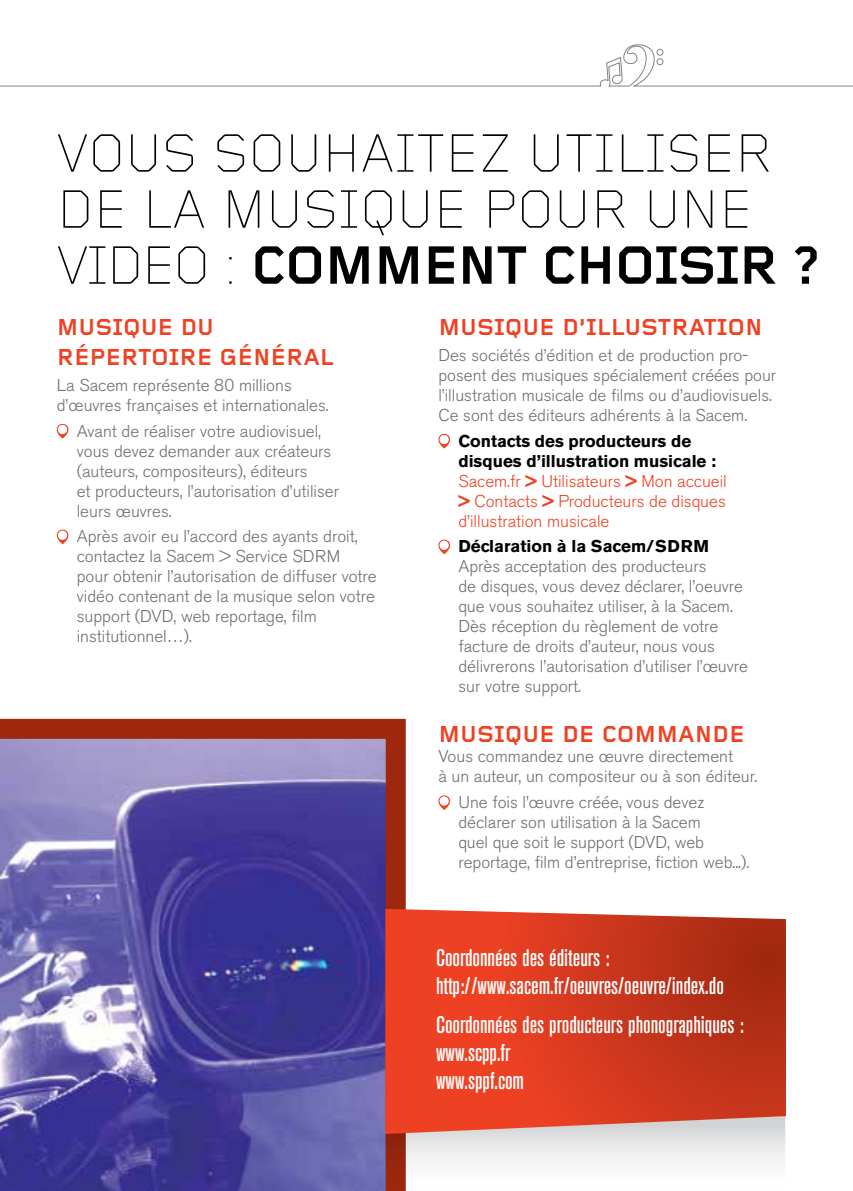
<style>
.page{position:relative;width:853px;height:1191px;background:#fff}
.page>*{position:absolute;margin:0;border:0;box-sizing:border-box;transform-origin:0 0}
.t1{font:300 56px/56px "Foundry Gridnik";color:#000}
.t2{font:500 condensed 24px/28px "Akzidenz Grotesk BE";color:#fff}
.t3{font:700 24px/30px "Foundry Gridnik";color:#ef4123}
.t4{font:300 17px/20px "Akzidenz Grotesk BE";color:#6d6e71}
.t5{font:300 17px/20px "Akzidenz Grotesk BE";color:#ef4123}
.t6{font:700 17px "Akzidenz Grotesk BE";color:#000}
.s1{font-weight:700}
.s2{font-weight:700;color:#000}
</style>
<div class="page">
<svg style="left:0;top:719px;width:405px;height:472px;background:#64579d"></svg>
<svg style="left:56px;top:424px;width:13px;height:14px"></svg>
<div style="left:58px;top:425px;width:9px;height:9px;background:#fff;border-radius:50%"></div>
<svg style="left:56px;top:529px;width:13px;height:15px"></svg>
<div style="left:58px;top:530px;width:9px;height:10px;background:#fff;border-radius:50%"></div>
<svg style="left:438px;top:434px;width:12px;height:14px"></svg>
<div style="left:439px;top:435px;width:9px;height:9px;background:#fff;border-radius:50%"></div>
<svg style="left:438px;top:539px;width:12px;height:15px"></svg>
<div style="left:439px;top:540px;width:9px;height:10px;background:#fff;border-radius:50%"></div>
<svg style="left:438px;top:795px;width:12px;height:15px"></svg>
<div style="left:439px;top:796px;width:9px;height:9px;background:#fff;border-radius:50%"></div>
<svg style="left:0;top:44px;width:852px;height:43px"></svg>
<svg style="left:385px;top:1134px;width:399px;height:57px"></svg>
<svg style="left:385px;top:909px;width:400px;height:225px;background:#d5442a"></svg>
<h1 class="t1" style="left:57px;top:127px;width:765px">VOUS SOUHAITEZ UTILISER<br>DE LA MUSIQUE POUR UNE<br>VIDEO : <span class="s1">COMMENT CHOISIR ?</span></h1>
<h2 class="t3" style="left:57px;top:313px;width:278px">MUSIQUE DU<br>RÉPERTOIRE GÉNÉRAL</h2>
<p class="t4" style="left:57px;top:375px;width:273px">La Sacem représente 80 millions d’œuvres françaises et internationales.</p>
<p class="t4" style="left:77px;top:421px;width:264px">Avant de réaliser votre audiovisuel, vous devez demander aux créateurs (auteurs, compositeurs), éditeurs<br>et producteurs, l’autorisation d’utiliser leurs œuvres.</p>
<p class="t4" style="left:77px;top:526px;width:301px">Après avoir eu l’accord des ayants droit, contactez la Sacem &gt; Service SDRM<br>pour obtenir l’autorisation de diffuser votre vidéo contenant de la musique selon votre support (DVD, web reportage, film institutionnel…).</p>
<h2 class="t3" style="left:438px;top:313px;width:326px">MUSIQUE D’ILLUSTRATION</h2>
<p class="t4" style="left:438px;top:345px;width:339px">Des sociétés d’édition et de production pro&shy;posent des musiques spécialement créées pour l’illustration musicale de films ou d’audiovisuels.<br>Ce sont des éditeurs adhérents à la Sacem.</p>
<p class="t5" style="left:458px;top:431px;width:270px"><span class="s2">Contacts des producteurs de disques d’illustration musicale :<br></span>Sacem.fr <span class="s1">&gt;</span> Utilisateurs <span class="s1">&gt;</span> Mon accueil <span class="s1">&gt;</span> Contacts <span class="s1">&gt;</span> Producteurs de disques d’illustration musicale</p>
<p class="t6" style="left:458px;top:536px;width:252px">Déclaration à la Sacem/SDRM</p>
<p class="t4" style="left:458px;top:556px;width:291px">Après acceptation des producteurs<br>de disques, vous devez déclarer, l’oeuvre que vous souhaitez utiliser, à la Sacem.<br>Dès réception du règlement de votre facture de droits d’auteur, nous vous délivrerons l’autorisation d’utiliser l’œuvre sur votre support.</p>
<h2 class="t3" style="left:438px;top:720px;width:307px">MUSIQUE DE COMMANDE</h2>
<p class="t4" style="left:438px;top:746px;width:320px">Vous commandez une œuvre directement<br>à un auteur, un compositeur ou à son éditeur.</p>
<p class="t4" style="left:458px;top:792px;width:292px">Une fois l’œuvre créée, vous devez déclarer son utilisation à la Sacem<br>quel que soit le support (DVD, web reportage, film d’entreprise, fiction web...).</p>
<h2 class="t2" style="left:436px;top:943px;width:289px">Coordonnées des éditeurs : http://www.sacem.fr/oeuvres/oeuvre/index.do</h2>
<h2 class="t2" style="left:436px;top:1011px;width:309px">Coordonnées des producteurs phonographiques : www.scpp.fr<br>www.sppf.com</h2>
</div>
